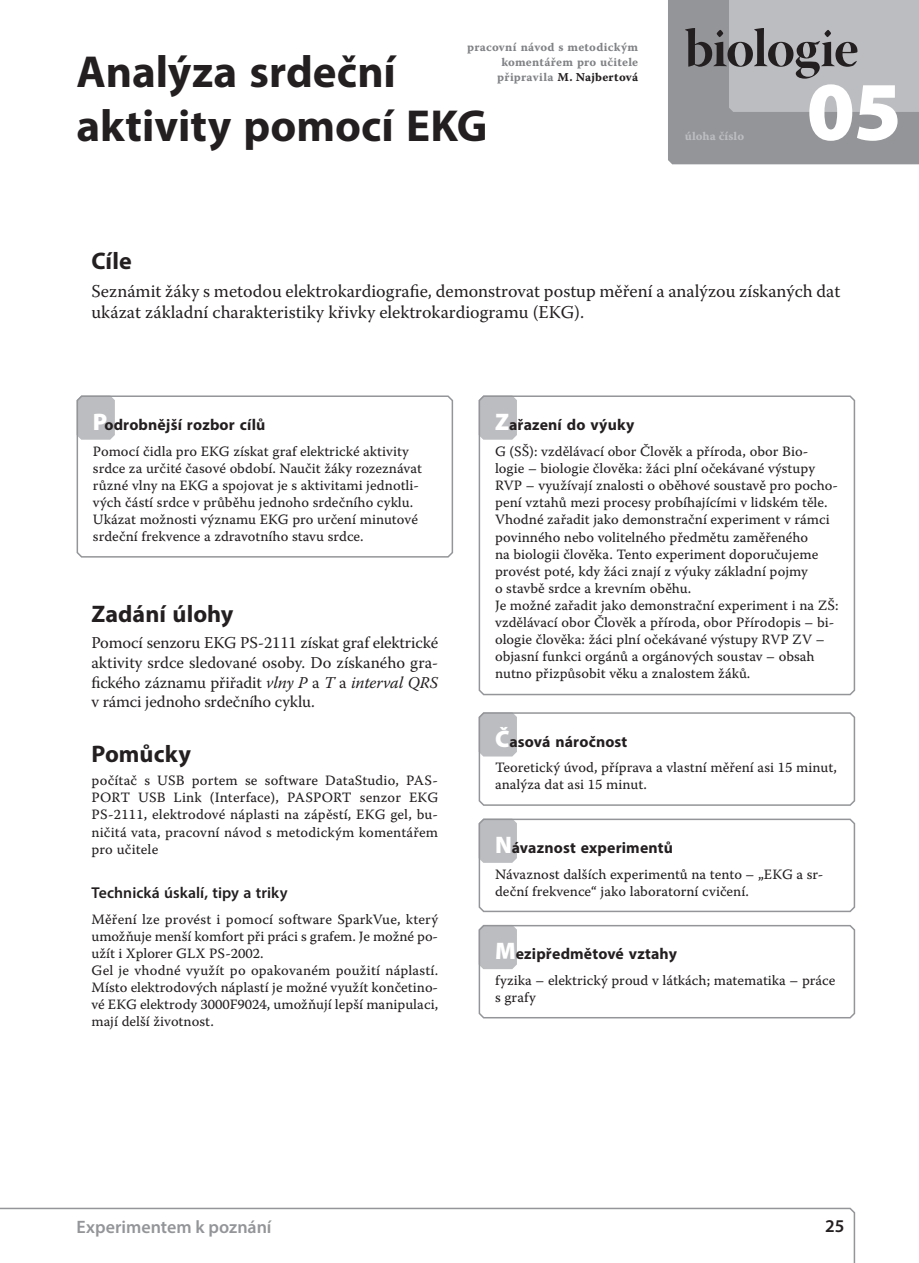
<style>
.page{position:relative;width:919px;height:1263px;background:#fff}
.page>*{position:absolute;margin:0;border:0;box-sizing:border-box;transform-origin:0 0}
.Číslo_úlohy{font:900 84px "Myriad Pro";color:#fff}
.Název_předmětu{font:54px "Warnock Pro Bold Disp";letter-spacing:-.02em;color:#231f20}
.Název_úlohy{font:700 45px/54px "Myriad Pro";color:#231f20}
.Zadání_úlohy-Motivac{font:700 24px "Myriad Pro";letter-spacing:.005em;color:#231f20}
.Cíle_nadpis{font:700 24px "Myriad Pro";color:#231f20}
.Cíle_text{font:18px/21.6px "Warnock Pro";color:#231f20}
.Zápatí_Expoz{font:600 18px "Myriad Pro";color:#939598}
.Zápatí_číslo_strany{font:600 18px "Myriad Pro";color:#231f20}
.Zadání_úlohy-Motivac-2{font:16.5px/19.8px "Warnock Pro";letter-spacing:-.01em;color:#231f20;text-align:justify}
.Úvodní_rámeček_nadpi{font:700 15.75px "Myriad Pro";letter-spacing:.01em;color:#231f20}
.Technická_úskalí_a_s{font:600 15.75px "Myriad Pro";letter-spacing:.005em;color:#231f20}
.Úvodní_rámeček_text{font:14.25px/17.1px "Warnock Pro Capt";color:#231f20}
.Technická_úskalí_a_s-2{font:14.25px/17.1px "Warnock Pro Capt";color:#231f20;text-align:justify}
.Pomůcky_text{font:14.25px/17.1px "Warnock Pro Capt";letter-spacing:.01em;color:#231f20;text-align:justify}
.t1{font:12px/14.4px "Warnock Pro Bold Capt";letter-spacing:.015em;color:#808285;text-align:right}
.Text_pracovní_návod{font:12px "Warnock Pro Bold Capt";letter-spacing:.02em;color:#231f20}
.t2{font:12px "Warnock Pro Bold Capt";color:#bcbdc0}
.s1{color:#808285}
.s2{font-weight:900;font-size:24px;color:#fff}
.s3{font-style:italic}
</style>
<div class="page">
<svg style="left:668px;top:0;width:250px;height:164px"></svg>
<svg style="left:0;top:1207px;width:855px;height:56px"></svg>
<svg style="left:478px;top:395px;width:377px;height:301px"></svg>
<svg style="left:478px;top:712px;width:377px;height:94px"></svg>
<svg style="left:478px;top:818px;width:377px;height:95px"></svg>
<svg style="left:76px;top:395px;width:378px;height:163px"></svg>
<svg style="left:478px;top:924px;width:377px;height:95px"></svg>
<p class="t1" style="left:467px;top:40px;width:172px">pracovní návod s metodickým komentářem pro učitele</p>
<p class="Název_úlohy" style="left:77px;top:43px;width:412px">Analýza srdeční aktivity pomocí EKG</p>
<p class="Text_pracovní_návod" style="left:497px;top:70px;width:142px"><span class="s1">připravila</span> M. Najbertová</p>
<p class="Název_předmětu" style="left:685px;top:16px;width:175px">biologie</p>
<p class="Číslo_úlohy" style="left:806px;top:64px;width:96px">05</p>
<p class="t2" style="left:685px;top:129px;width:61px">úloha číslo</p>
<p class="Cíle_nadpis" style="left:91px;top:245px;width:42px">Cíle</p>
<p class="Cíle_text" style="left:91px;top:280px;width:750px">Seznámit žáky s metodou elektrokardiografie, demonstrovat postup měření a analýzou získaných dat ukázat základní charakteristiky křivky elektrokardiogramu (EKG).</p>
<p class="Úvodní_rámeček_nadpi" style="left:93px;top:414px;width:174px"><span class="s2">P</span>odrobnější rozbor cílů</p>
<p class="Úvodní_rámeček_text" style="left:93px;top:442px;width:330px">Pomocí čidla pro EKG získat graf elektrické aktivity srdce za určité časové období. Naučit žáky rozeznávat různé vlny na EKG a spojovat je s aktivitami jednotli&shy;vých částí srdce v průběhu jednoho srdečního cyklu.<br>Ukázat možnosti významu EKG pro určení minutové srdeční frekvence a zdravotního stavu srdce.</p>
<p class="Zadání_úlohy-Motivac" style="left:91px;top:598px;width:143px">Zadání úlohy</p>
<p class="Zadání_úlohy-Motivac-2" style="left:91px;top:632px;width:348px">Pomocí senzoru EKG PS-2111 získat graf elektrické aktivity srdce sledované osoby. Do získaného gra&shy;fického záznamu přiřadit <span class="s3">vlny P</span> a <span class="s3">T</span> a <span class="s3">interval QRS </span>v rámci jednoho srdečního cyklu.</p>
<p class="Zadání_úlohy-Motivac" style="left:91px;top:738px;width:101px">Pomůcky</p>
<p class="Pomůcky_text" style="left:91px;top:772px;width:348px">počítač s USB portem se software DataStudio, PAS-PORT USB Link (Interface), PASPORT senzor EKG PS-2111, elektrodové náplasti na zápěstí, EKG gel, bu&shy;ničitá vata, pracovní návod s metodickým komentářem pro učitele</p>
<p class="Technická_úskalí_a_s" style="left:91px;top:883px;width:198px">Technická úskalí, tipy a triky</p>
<p class="Technická_úskalí_a_s-2" style="left:91px;top:910px;width:348px">Měření lze provést i pomocí software SparkVue, který umožňuje menší komfort při práci s grafem. Je možné po&shy;užít i Xplorer GLX PS-2002.</p>
<p class="Technická_úskalí_a_s-2" style="left:91px;top:961px;width:348px">Gel je vhodné využít po opakovaném použití náplastí.<br>Místo elektrodových náplastí je možné využít končetino&shy;vé EKG elektrody 3000F9024, umožňují lepší manipulaci, mají delší životnost.</p>
<p class="Úvodní_rámeček_nadpi" style="left:495px;top:415px;width:141px"><span class="s2">Z</span>ařazení do výuky</p>
<p class="Úvodní_rámeček_text" style="left:495px;top:443px;width:344px">G (SŠ): vzdělávací obor Člověk a příroda, obor Bio&shy;logie – biologie člověka: žáci plní očekávané výstupy RVP – využívají znalosti o oběhové soustavě pro pocho&shy;pení vztahů mezi procesy probíhajícími v lidském těle.<br>Vhodné zařadit jako demonstrační experiment v rámci povinného nebo volitelného předmětu zaměřeného<br>na biologii člověka. Tento experiment doporučujeme provést poté, kdy žáci znají z výuky základní pojmy<br>o stavbě srdce a krevním oběhu.</p>
<p class="Úvodní_rámeček_text" style="left:495px;top:596px;width:345px">Je možné zařadit jako demonstrační experiment i na ZŠ: vzdělávací obor Člověk a příroda, obor Přírodopis – bi&shy;ologie člověka: žáci plní očekávané výstupy RVP ZV – objasní funkci orgánů a orgánových soustav – obsah nutno přizpůsobit věku a znalostem žáků.</p>
<p class="Úvodní_rámeček_nadpi" style="left:495px;top:731px;width:134px"><span class="s2">Č</span>asová náročnost</p>
<p class="Úvodní_rámeček_text" style="left:495px;top:759px;width:343px">Teoretický úvod, příprava a vlastní měření asi 15 minut, analýza dat asi 15 minut.</p>
<p class="Úvodní_rámeček_nadpi" style="left:495px;top:837px;width:179px"><span class="s2">N</span>ávaznost experimentů</p>
<p class="Úvodní_rámeček_text" style="left:495px;top:865px;width:330px">Návaznost dalších experimentů na tento – „EKG a sr&shy;deční frekvence“ jako laboratorní cvičení.</p>
<p class="Úvodní_rámeček_nadpi" style="left:495px;top:944px;width:183px"><span class="s2">M</span>ezipředmětové vztahy</p>
<p class="Úvodní_rámeček_text" style="left:495px;top:971px;width:342px">fyzika – elektrický proud v látkách; matematika – práce s grafy</p>
<p class="Zápatí_Expoz" style="left:77px;top:1216px;width:196px">Experimentem k poznání</p>
<p class="Zápatí_číslo_strany" style="left:825px;top:1214px;width:21px">25</p>
</div>
